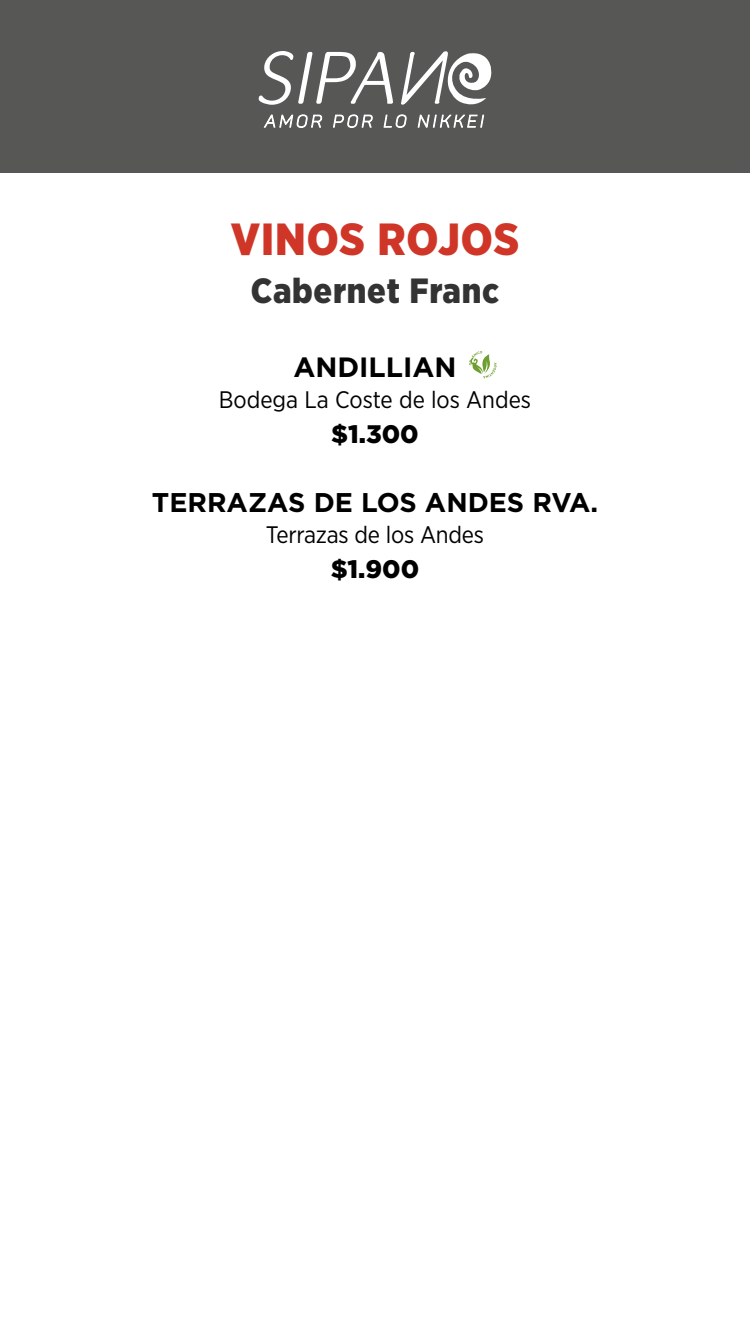
<style>
.page{position:relative;width:750px;height:1334px;background:#fff}
.page>*{position:absolute;margin:0;border:0;box-sizing:border-box;transform-origin:0 0}
.t1{font:900 45px "Gotham Narrow";letter-spacing:.02em;color:#cf3628}
.t2{font:900 35px "Gotham Narrow";letter-spacing:.02em;color:#333}
.t3{font:700 27.9px "Gotham";color:#000}
.t4{font:700 27px "Gotham";color:#000}
.t5{font:900 25.3px "Gotham";color:#000}
.t6{font:23.9px "Gotham Narrow";letter-spacing:-.01em;color:#000}
</style>
<div class="page">
<div style="left:0;top:0;width:750px;height:172px;background:#575756"></div>
<svg style="left:258px;top:51px;width:234px;height:77px"></svg>
<svg style="left:469px;top:351px;width:28px;height:27px"></svg>
<h1 class="t1" style="left:231px;top:209px;width:290px">VINOS ROJOS</h1>
<h2 class="t2" style="left:251px;top:268px;width:250px">Cabernet Franc</h2>
<p class="t3" style="left:293px;top:348px;width:160px">AN DI LLIAN</p>
<p class="t6" style="left:219px;top:385px;width:314px">Bodega La Coste de los Andes</p>
<p class="t5" style="left:331px;top:417px;width:89px">$1.300</p>
<p class="t4" style="left:152px;top:484px;width:448px">TERRAZAS DE LOS ANDES RVA.</p>
<p class="t6" style="left:266px;top:519px;width:220px">Terrazas de los Andes</p>
<p class="t5" style="left:331px;top:552px;width:90px">$1.900</p>
</div>
